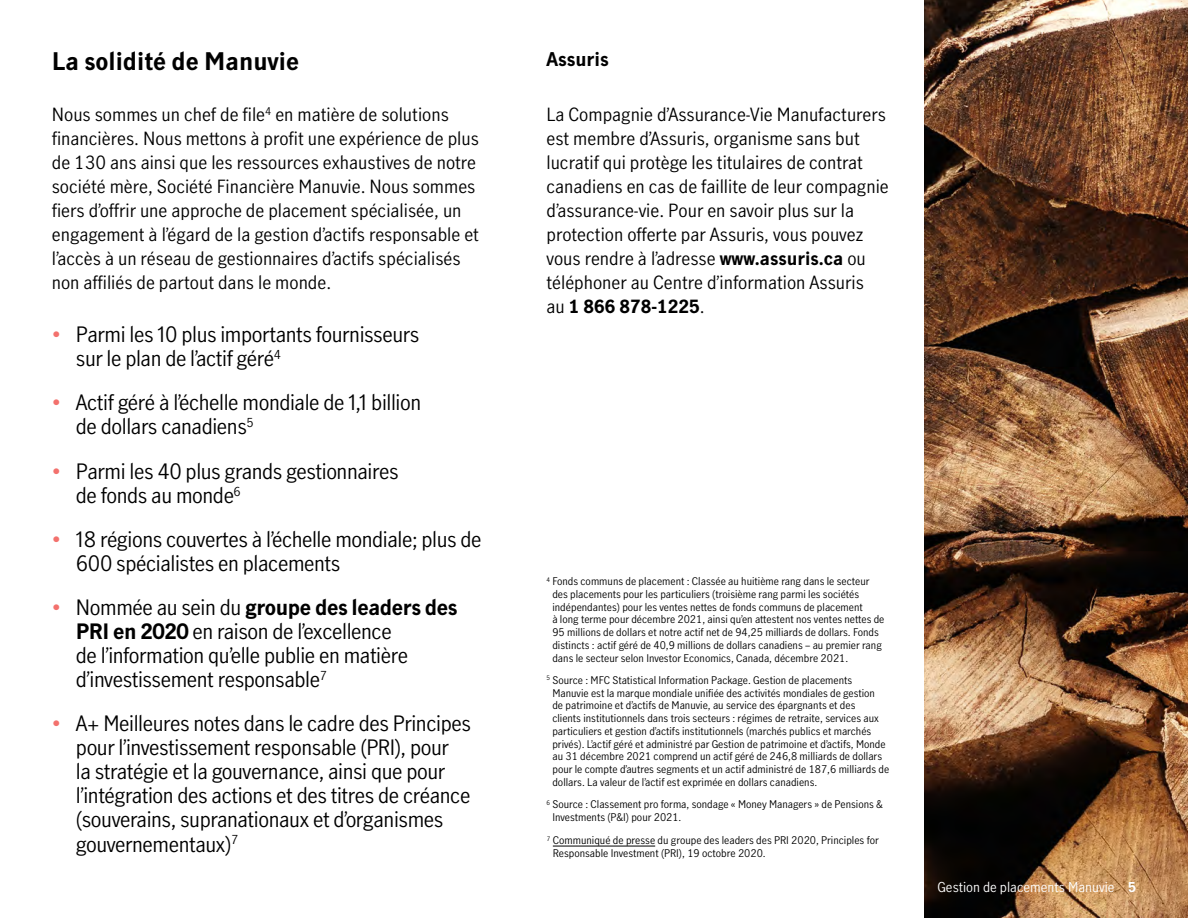
<style>
.page{position:relative;width:1188px;height:918px;background:#fff}
.page>*{position:absolute;margin:0;border:0;box-sizing:border-box;transform-origin:0 0}
.H3_-_16_19{font:700 24px "Manulife JH Sans";color:#000}
.t1{font:21px/24px "Manulife JH Sans Optimized";letter-spacing:-.02em;color:#000}
.H3__subhead__-_12_5{font:700 18.75px "Manulife JH Sans";color:#000}
.body_-_12{font:18px/24px "Manulife JH Sans Optimized";color:#000}
.t2{font:13.5px "Manulife JH Sans Optimized";color:#fff}
.t3{font:10.5px/12.8px "Manulife JH Sans Optimized";color:#000}
.s1{color:#f3716d}
.s2{font-weight:700}
</style>
<div class="page">
<img style="left:924px;top:0;width:264px;height:918px">
<hr style="left:553px;top:846px;width:102px;height:1px;background:#000">
<h3 class="H3_-_16_19" style="left:52px;top:44px;width:249px">La solidité de Manuvie</h3>
<p class="body_-_12" style="left:52px;top:102px;width:429px">Nous sommes un chef de file<sup>4</sup> en matière de solutions financières. Nous mettons à profit une expérience de plus de 130 ans ainsi que les ressources exhaustives de notre société mère, Société Financière Manuvie. Nous sommes fiers d’offrir une approche de placement spécialisée, un engagement à l’égard de la gestion d’actifs responsable et l’accès à un réseau de gestionnaires d’actifs spécialisés non affiliés de partout dans le monde.</p>
<p class="t1" style="left:76px;top:322px;width:345px;text-indent:-24px"><span class="s1">•</span> Parmi les 10 plus importants fournisseurs sur le plan de l’actif géré<sup>4</sup></p>
<p class="t1" style="left:76px;top:390px;width:347px;text-indent:-24px"><span class="s1">•</span> Actif géré à l’échelle mondiale de 1,1 billion de dollars canadiens<sup>5</sup></p>
<p class="t1" style="left:76px;top:458px;width:324px;text-indent:-24px"><span class="s1">•</span> Parmi les 40 plus grands gestionnaires de fonds au monde<sup>6</sup></p>
<p class="t1" style="left:76px;top:526px;width:407px;text-indent:-24px"><span class="s1">•</span> 18 régions couvertes à l’échelle mondiale; plus de<br>600 spécialistes en placements</p>
<p class="t1" style="left:76px;top:595px;width:383px;text-indent:-24px"><span class="s1">•</span> Nommée au sein du <span class="s2">groupe des leaders des PRI en 2020</span> en raison de l’excellence<br>de l’information qu’elle publie en matière d’investissement responsable<sup>7</sup></p>
<p class="t1" style="left:76px;top:711px;width:396px;text-indent:-24px"><span class="s1">•</span> A+ Meilleures notes dans le cadre des Principes pour l’investissement responsable (PRI), pour<br>la stratégie et la gouvernance, ainsi que pour l’intégration des actions et des titres de créance (souverains, supranationaux et d’organismes gouvernementaux)<sup>7</sup></p>
<h3 class="H3__subhead__-_12_5" style="left:546px;top:46px;width:64px">Assuris</h3>
<p class="body_-_12" style="left:546px;top:102px;width:344px">La Compagnie d’Assurance-Vie Manufacturers est membre d’Assuris, organisme sans but lucratif qui protège les titulaires de contrat canadiens en cas de faillite de leur compagnie d’assurance-vie. Pour en savoir plus sur la protection offerte par Assuris, vous pouvez vous rendre à l’adresse <span class="s2">www.assuris.ca</span> ou téléphoner au Centre d’information Assuris<br>au <span class="s2">1 866 878-1225</span>.</p>
<p class="t3" style="left:552px;top:575px;width:334px;text-indent:-6px"><sup>4</sup> Fonds communs de placement : Classée au huitième rang dans le secteur des placements pour les particuliers (troisième rang parmi les sociétés indépendantes) pour les ventes nettes de fonds communs de placement<br>à long terme pour décembre 2021, ainsi qu’en attestent nos ventes nettes de 95 millions de dollars et notre actif net de 94,25 milliards de dollars. Fonds distincts : actif géré de 40,9 millions de dollars canadiens – au premier rang dans le secteur selon Investor Economics, Canada, décembre 2021.</p>
<p class="t3" style="left:552px;top:673px;width:338px;text-indent:-6px"><sup>5</sup> Source : MFC Statistical Information Package. Gestion de placements Manuvie est la marque mondiale unifiée des activités mondiales de gestion<br>de patrimoine et d’actifs de Manuvie, au service des épargnants et des<br>clients institutionnels dans trois secteurs : régimes de retraite, services aux particuliers et gestion d’actifs institutionnels (marchés publics et marchés privés). L’actif géré et administré par Gestion de patrimoine et d’actifs, Monde au 31 décembre 2021 comprend un actif géré de 246,8 milliards de dollars pour le compte d’autres segments et un actif administré de 187,6 milliards de dollars. La valeur de l’actif est exprimée en dollars canadiens.</p>
<p class="t3" style="left:552px;top:797px;width:332px;text-indent:-6px"><sup>6</sup> Source : Classement pro forma, sondage « Money Managers » de Pensions &amp;<br>Investments (P&amp;I) pour 2021.</p>
<p class="t3" style="left:553px;top:834px;width:327px;text-indent:-6px"><sup>7</sup> Communiqué de presse du groupe des leaders des PRI 2020, Principles for<br>Responsable Investment (PRI), 19 octobre 2020.</p>
<p class="t2" style="left:938px;top:878px;width:200px">Gestion de placements Manuvie <span class="s2">5</span></p>
</div>
